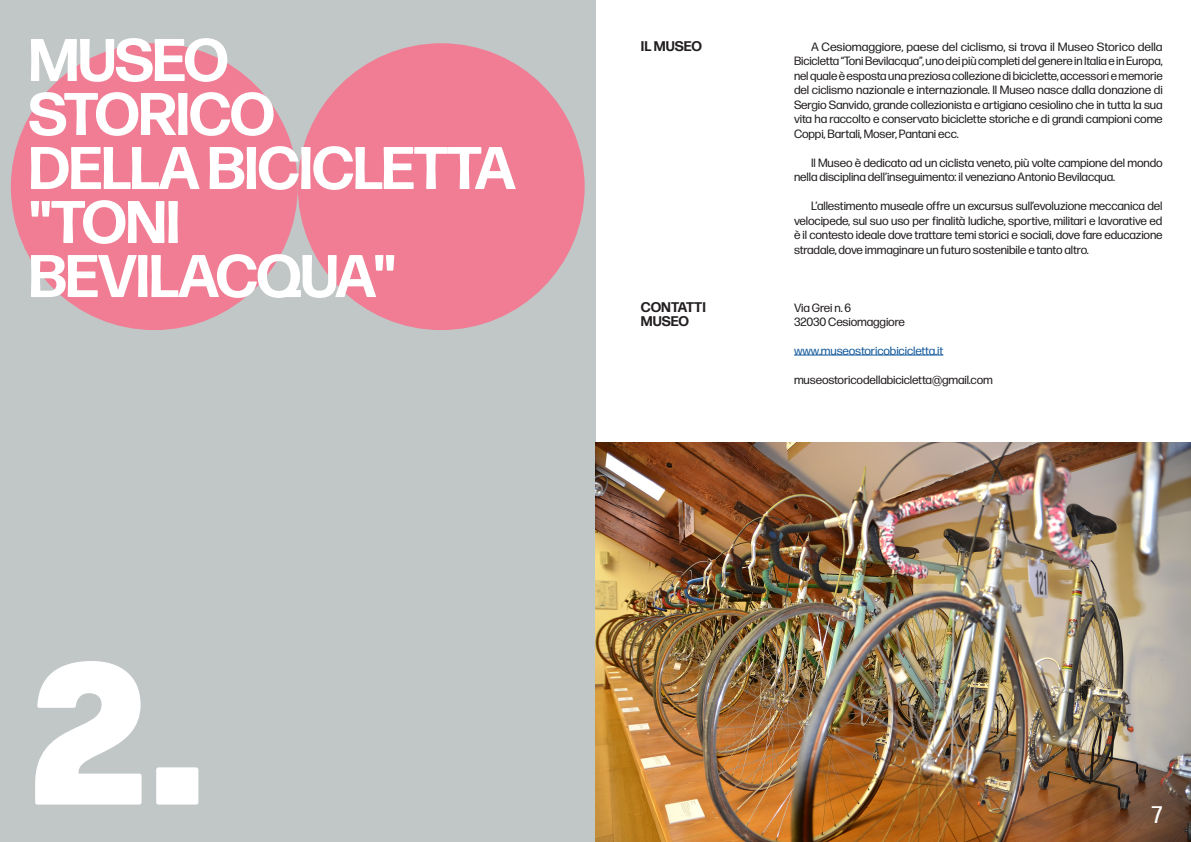
<style>
.page{position:relative;width:1191px;height:842px;background:#fff}
.page>*{position:absolute;margin:0;border:0;box-sizing:border-box;transform-origin:0 0}
.t1{font:900 200px "Forma DJR Text";color:#fff}
.TITOLI_APERTURA{font:700 60px/54px "Forma DJR Text";letter-spacing:-.025em;color:#fff}
.t2{font:24px "Forma DJR Text";color:#fff}
.TITOLI_SEZIONI{font:700 14px/14.5px "Forma DJR Text";color:#231f20}
.TESTO_GIUSTIFICATO{font:12px/14.5px "Forma DJR Text";letter-spacing:-.01em;color:#231f20;text-align:justify}
.TESTO{font:12px/14.5px "Forma DJR Text";letter-spacing:-.01em;color:#231f20}
.TESTO-2{font:12px "Forma DJR Text";letter-spacing:-.01em;color:#175d9e}
</style>
<div class="page">
<div style="left:0;top:0;width:595px;height:842px;background:#c1c6c7"></div>
<div style="left:11px;top:43px;width:287px;height:287px;background:#f07d94;border-radius:50%"></div>
<div style="left:298px;top:43px;width:286px;height:287px;background:#f07d94;border-radius:50%"></div>
<hr style="left:794px;top:355px;width:149px;height:1px;background:#175d9e">
<img style="left:595px;top:442px;width:596px;height:400px">
<p class="TITOLI_APERTURA" style="left:28px;top:32px;width:489px">MUSEO<br>STORICO<br>DELLA BICICLETTA "TONI<br>BEVILACQUA"</p>
<p class="TESTO_GIUSTIFICATO" style="left:794px;top:39px;width:370px;text-indent:17px">A Cesiomaggiore, paese del ciclismo, si trova il Museo Storico della Bicicletta “Toni Bevilacqua”, uno dei più completi del genere in Italia e in Europa, nel quale è esposta una preziosa collezione di biciclette, accessori e memorie del ciclismo nazionale e internazionale. Il Museo nasce dalla donazione di Sergio Sanvido, grande collezionista e artigiano cesiolino che in tutta la sua vita ha raccolto e conservato biciclette storiche e di grandi campioni come Coppi, Bartali, Moser, Pantani ecc.</p>
<p class="TITOLI_SEZIONI" style="left:641px;top:38px;width:63px">IL MUSEO</p>
<p class="TESTO_GIUSTIFICATO" style="left:794px;top:155px;width:370px;text-indent:17px">Il Museo è dedicato ad un ciclista veneto, più volte campione del mondo nella disciplina dell’inseguimento: il veneziano Antonio Bevilacqua.</p>
<p class="TESTO_GIUSTIFICATO" style="left:794px;top:198px;width:370px;text-indent:17px">L’allestimento museale offre un excursus sull’evoluzione meccanica del velocipede, sul suo uso per finalità ludiche, sportive, militari e lavorative ed è il contesto ideale dove trattare temi storici e sociali, dove fare educazione stradale, dove immaginare un futuro sostenibile e tanto altro.</p>
<p class="t1" style="left:28px;top:573px;width:177px">2.</p>
<p class="TITOLI_SEZIONI" style="left:641px;top:299px;width:66px">CONTATTI<br>MUSEO</p>
<p class="TESTO" style="left:794px;top:300px;width:112px">Via Grei n. 6<br>32030 Cesiomaggiore</p>
<p class="TESTO-2" style="left:794px;top:343px;width:151px">www.museostoricobicicletta.it</p>
<p class="TESTO" style="left:794px;top:372px;width:200px">museostoricodellabicicletta@gmail.com</p>
<p class="t2" style="left:1151px;top:799px;width:13px">7</p>
</div>
